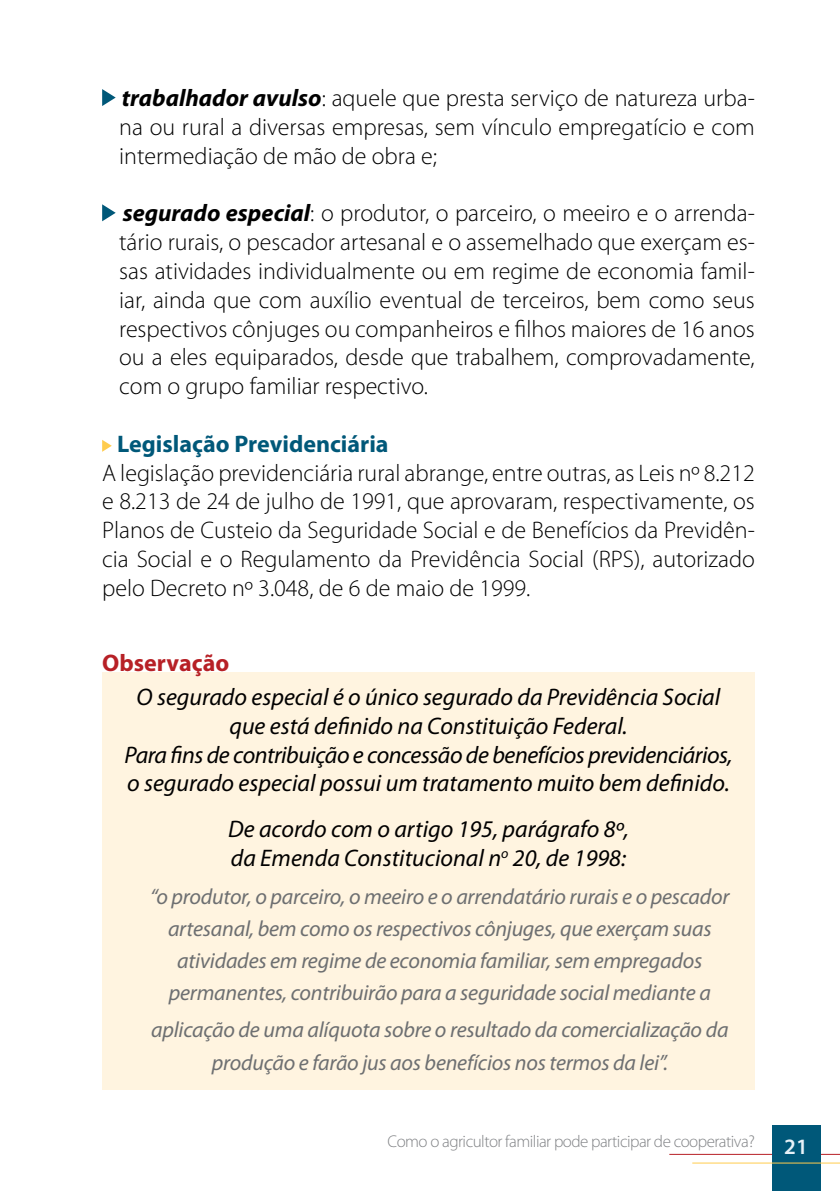
<style>
.page{position:relative;width:840px;height:1191px;background:#fff}
.page>*{position:absolute;margin:0;border:0;box-sizing:border-box;transform-origin:0 0}
.t1{font:300 24px/28.8px "Myriad Pro";color:#000;text-align:justify}
.t2{font:italic 24px/28.8px "Myriad Pro";color:#000;text-align:center}
.t3{font:700 24px "Myriad Pro";color:#005879}
.t4{font:700 24px "Myriad Pro";color:#b72026}
.t5{font:italic 22px/32px "Myriad Pro";letter-spacing:-.01em;color:#6d6f71;text-align:center}
.t6{font:600 22px "Myriad Pro";color:#e7f1f7}
.t7{font:300 17px "Myriad Pro";letter-spacing:-.03em;color:#808285}
.s1{font-weight:700;font-style:italic}
</style>
<div class="page">
<hr style="left:669px;top:1154px;width:170px;height:1px;background:#b72026">
<div style="left:771px;top:1125px;width:48px;height:66px;background:#005879"></div>
<hr style="left:692px;top:1162px;width:147px;height:1px;background:#ffcc4e">
<div style="left:102px;top:672px;width:652px;height:417px;background:#fff4e0"></div>
<svg style="left:102px;top:89px;width:14px;height:17px"></svg>
<svg style="left:102px;top:204px;width:14px;height:17px"></svg>
<svg style="left:102px;top:440px;width:10px;height:12px"></svg>
<p class="t1" style="left:119px;top:83px;width:636px"><span class="s1">trabalhador avulso</span>: aquele que presta serviço de natureza urba&shy;na ou rural a diversas empresas, sem vínculo empregatício e com intermediação de mão de obra e;</p>
<p class="t1" style="left:119px;top:199px;width:637px"><span class="s1">segurado especial</span>: o produtor, o parceiro, o meeiro e o arrenda&shy;tário rurais, o pescador artesanal e o assemelhado que exerçam es&shy;sas atividades individualmente ou em regime de economia famil&shy;iar, ainda que com auxílio eventual de terceiros, bem como seus respectivos cônjuges ou companheiros e filhos maiores de 16 anos ou a eles equiparados, desde que trabalhem, comprovadamente, com o grupo familiar respectivo.</p>
<p class="t3" style="left:117px;top:428px;width:273px">Legislação Previdenciária</p>
<p class="t1" style="left:102px;top:458px;width:654px">A legislação previdenciária rural abrange, entre outras, as Leis nº 8.212 e 8.213 de 24 de julho de 1991, que aprovaram, respectivamente, os Planos de Custeio da Seguridade Social e de Benefícios da Previdên&shy;cia Social e o Regulamento da Previdência Social (RPS), autorizado pelo Decreto nº 3.048, de 6 de maio de 1999.</p>
<p class="t4" style="left:102px;top:647px;width:128px">Observação</p>
<p class="t2" style="left:124px;top:682px;width:609px">O segurado especial é o único segurado da Previdência Social que está definido na Constituição Federal.<br>Para fins de contribuição e concessão de benefícios previdenciários, o segurado especial possui um tratamento muito bem definido.</p>
<p class="t2" style="left:228px;top:814px;width:402px;text-align:left">De acordo com o artigo 195, parágrafo 8º, da Emenda Constitucional n<sup>o</sup> 20, de 1998:</p>
<p class="t5" style="left:150px;top:880px;width:580px">“o produtor, o parceiro, o meeiro e o arrendatário rurais e o pescador artesanal, bem como os respectivos cônjuges, que exerçam suas atividades em regime de economia familiar, sem empregados permanentes, contribuirão para a seguridade social mediante a</p>
<p class="t5" style="left:151px;top:1013px;width:578px">aplicação de uma alíquota sobre o resultado da comercialização da produção e farão jus aos benefícios nos termos da lei”.</p>
<p class="t7" style="left:387px;top:1131px;width:368px">Como o agricultor familiar pode participar de cooperativa?</p>
<p class="t6" style="left:783px;top:1132px;width:25px">21</p>
</div>
